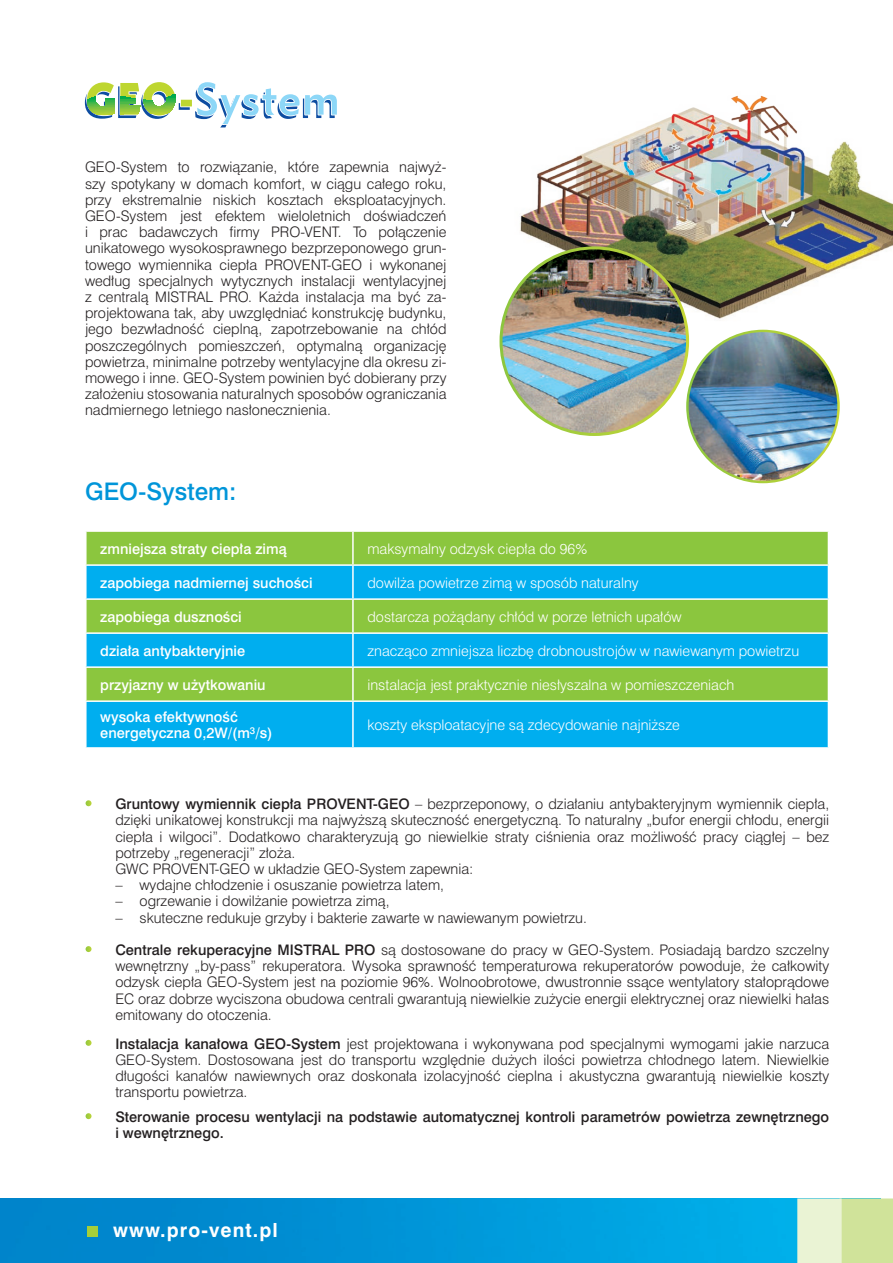
<style>
.page{position:relative;width:893px;height:1263px;background:#fff}
.page>*{position:absolute;margin:0;border:0;box-sizing:border-box;transform-origin:0 0}
.t1{font:22.5px "Swis 721 Md PL";color:#0095d9}
.t2{font:700 18.15px "Swis 721 PL";letter-spacing:.06em;color:#fff}
.t3{font:13.5px/16.2px "Swis 721 Lt PL";color:#231f20;text-align:justify}
.t4{font:13.5px "Swis 721 Lt PL";color:#fff}
.t5{font:13.5px/16.2px "Swis 721 Md PL";color:#fff}
.t6{font:13.5px/16.2px "Swis 721 Md PL";color:#231f20}
.s1{font-family:"Swis 721 Md PL"}
</style>
<div class="page">
<img style="left:503px;top:95px;width:390px;height:248px">
<img style="left:501px;top:248px;width:187px;height:186px;border-radius:93px">
<img style="left:687px;top:331px;width:151px;height:151px;border-radius:76px">
<svg style="left:85px;top:82px;width:252px;height:45px"></svg>
<div style="left:87px;top:532px;width:741px;height:32px;background:#8bc63e"></div>
<svg style="left:87px;top:566px;width:741px;height:181px;background:#33b6ad"></svg>
<hr style="left:352px;top:532px;width:2px;height:32px;background:#fff">
<hr style="left:352px;top:566px;width:2px;height:32px;background:#fff">
<hr style="left:85px;top:598px;width:268px;height:2px;background:#fff">
<hr style="left:353px;top:598px;width:476px;height:2px;background:#fff">
<hr style="left:352px;top:600px;width:2px;height:32px;background:#fff">
<hr style="left:85px;top:632px;width:268px;height:2px;background:#fff">
<hr style="left:353px;top:632px;width:476px;height:2px;background:#fff">
<hr style="left:352px;top:634px;width:2px;height:32px;background:#fff">
<hr style="left:85px;top:666px;width:268px;height:2px;background:#fff">
<hr style="left:353px;top:666px;width:476px;height:2px;background:#fff">
<hr style="left:352px;top:668px;width:2px;height:32px;background:#fff">
<hr style="left:85px;top:700px;width:268px;height:2px;background:#fff">
<hr style="left:353px;top:700px;width:476px;height:2px;background:#fff">
<hr style="left:352px;top:702px;width:2px;height:45px;background:#fff">
<img style="left:0;top:1198px;width:797px;height:65px">
<svg style="left:797px;top:1198px;width:96px;height:65px;background:#d9e9b5"></svg>
<div style="left:87px;top:1226px;width:11px;height:10px;background:#a6ce39"></div>
<svg style="left:86px;top:800px;width:6px;height:6px"></svg>
<svg style="left:86px;top:946px;width:6px;height:6px"></svg>
<svg style="left:86px;top:1040px;width:6px;height:6px"></svg>
<svg style="left:86px;top:1113px;width:6px;height:6px"></svg>
<p class="t3" style="left:85px;top:159px;width:363px">GEO-System to rozwiązanie, które zapewnia najwyż&shy;szy spotykany w domach komfort, w ciągu całego roku, przy ekstremalnie niskich kosztach eksploatacyjnych.<br>GEO-System jest efektem wieloletnich doświadczeń i prac badawczych firmy PRO-VENT. To połączenie unikatowego wysokosprawnego bezprzeponowego grun&shy;towego wymiennika ciepła PROVENT-GEO i wykonanej według specjalnych wytycznych instalacji wentylacyjnej z centralą MISTRAL PRO. Każda instalacja ma być za&shy;projektowana tak, aby uwzględniać konstrukcję budynku, jego bezwładność cieplną, zapotrzebowanie na chłód poszczególnych pomieszczeń, optymalną organizację powietrza, minimalne potrzeby wentylacyjne dla okresu zi&shy;mowego i inne. GEO-System powinien być dobierany przy założeniu stosowania naturalnych sposobów ograniczania nadmiernego letniego nasłonecznienia.</p>
<h1 class="t1" style="left:85px;top:476px;width:153px">GEO-System:</h1>
<p class="t5" style="left:100px;top:540px;width:188px">zmniejsza straty ciepła zimą</p>
<p class="t4" style="left:367px;top:539px;width:221px">maksymalny odzysk ciepła do 96%</p>
<p class="t5" style="left:100px;top:574px;width:214px">zapobiega nadmiernej suchości</p>
<p class="t4" style="left:367px;top:573px;width:273px">dowilża powietrze zimą w sposób naturalny</p>
<p class="t5" style="left:100px;top:608px;width:143px">zapobiega duszności</p>
<p class="t4" style="left:367px;top:607px;width:316px">dostarcza pożądany chłód w porze letnich upałów</p>
<p class="t5" style="left:100px;top:642px;width:146px">działa antybakteryjnie</p>
<p class="t4" style="left:367px;top:641px;width:433px">znacząco zmniejsza liczbę drobnoustrojów w nawiewanym powietrzu</p>
<p class="t5" style="left:100px;top:676px;width:167px">przyjazny w użytkowaniu</p>
<p class="t4" style="left:367px;top:676px;width:368px">instalacja jest praktycznie niesłyszalna w pomieszczeniach</p>
<p class="t5" style="left:100px;top:708px;width:174px">wysoka efektywność energetyczna 0,2W/(m<sup>3</sup>/s)</p>
<p class="t4" style="left:367px;top:716px;width:314px">koszty eksploatacyjne są zdecydowanie najniższe</p>
<p class="t3" style="left:115px;top:796px;width:715px;text-align:left"><span class="s1">Gruntowy wymiennik ciepła PROVENT-GEO</span> – bezprzeponowy, o działaniu antybakteryjnym wymiennik ciepła, dzięki unikatowej konstrukcji ma najwyższą skuteczność energetyczną. To naturalny „bufor energii chłodu, energii ciepła i wilgoci”. Dodatkowo charakteryzują go niewielkie straty ciśnienia oraz możliwość pracy ciągłej – bez potrzeby „regeneracji” złoża.<br>GWC PROVENT-GEO w układzie GEO-System zapewnia:</p>
<p class="t3" style="left:115px;top:877px;width:330px">– wydajne chłodzenie i osuszanie powietrza latem,</p>
<p class="t3" style="left:115px;top:893px;width:276px">– ogrzewanie i dowilżanie powietrza zimą,</p>
<p class="t3" style="left:115px;top:909px;width:473px">– skuteczne redukuje grzyby i bakterie zawarte w nawiewanym powietrzu.</p>
<p class="t3" style="left:115px;top:942px;width:715px"><span class="s1">Centrale rekuperacyjne MISTRAL PRO</span> są dostosowane do pracy w GEO-System. Posiadają bardzo szczelny wewnętrzny „by-pass” rekuperatora. Wysoka sprawność temperaturowa rekuperatorów powoduje, że całkowity odzysk ciepła GEO-System jest na poziomie 96%. Wolnoobrotowe, dwustronnie ssące wentylatory stałoprądowe EC oraz dobrze wyciszona obudowa centrali gwarantują niewielkie zużycie energii elektrycznej oraz niewielki hałas emitowany do otoczenia.</p>
<p class="t3" style="left:115px;top:1035px;width:715px"><span class="s1">Instalacja kanałowa GEO-System</span> jest projektowana i wykonywana pod specjalnymi wymogami jakie narzuca GEO-System. Dostosowana jest do transportu względnie dużych ilości powietrza chłodnego latem. Niewielkie długości kanałów nawiewnych oraz doskonała izolacyjność cieplna i akustyczna gwarantują niewielkie koszty transportu powietrza.</p>
<p class="t6" style="left:115px;top:1109px;width:715px">Sterowanie procesu wentylacji na podstawie automatycznej kontroli parametrów powietrza zewnętrznego i wewnętrznego.</p>
<h2 class="t2" style="left:113px;top:1218px;width:166px">www.pro-vent.pl</h2>
</div>
